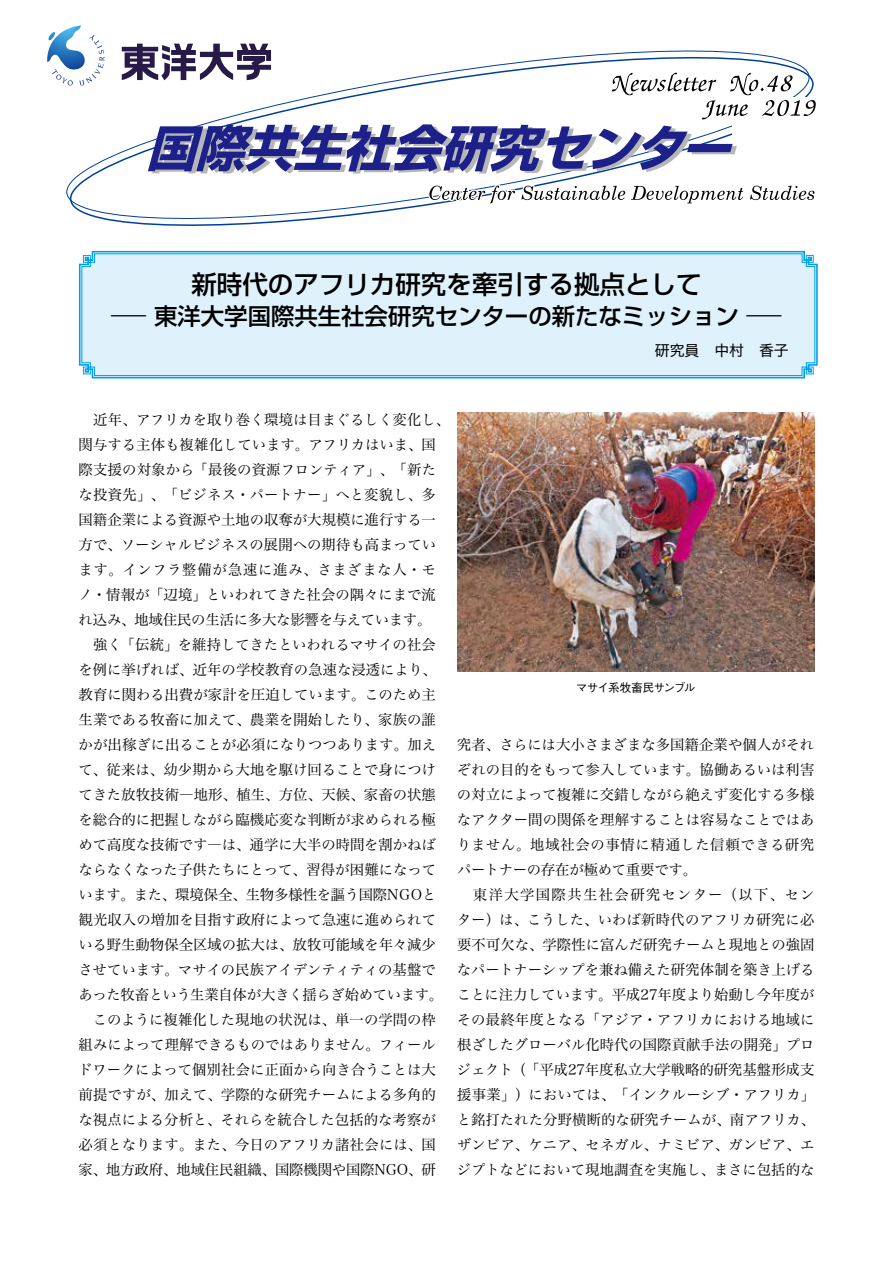
<style>
.page{position:relative;width:893px;height:1263px;background:#fff}
.page>*{position:absolute;margin:0;border:0;box-sizing:border-box;transform-origin:0 0}
.t1{font:500 25.5px "Shin Go Pr 6 N";color:#000}
.t2{font:500 23.4px "Shin Go Pr 6 N";color:#000}
.t3{font:14.85px "Hira Kaku Std N W4";color:#000}
.t4{font:14.4px/25px "Hiragino Serif Pr 6 N W3";color:#000}
.t5{font:500 11.7px "Gothic BBB Pr 6 N";letter-spacing:-.07em;color:#000}
.s1{font-size:16.35px}
</style>
<div class="page">
<svg style="left:69px;top:47px;width:226px;height:179px"></svg>
<svg style="left:47px;top:25px;width:58px;height:61px"></svg>
<svg style="left:122px;top:44px;width:694px;height:177px"></svg>
<svg style="left:78px;top:250px;width:740px;height:129px;background:#75cbf2"></svg>
<div style="left:81px;top:253px;width:734px;height:123px;background:#dff2fc"></div>
<img style="left:457px;top:412px;width:357px;height:260px">
<h1 class="t1" style="left:191px;top:263px;width:512px">新時代のアフリカ研究を牽引する拠点として</h1>
<h2 class="t2" style="left:111px;top:297px;width:672px"><span class="s1">―</span> 東洋大学国際共生社会研究センターの新たなミッション <span class="s1">―</span></h2>
<p class="t3" style="left:655px;top:340px;width:135px">研究員　中村　香子</p>
<p class="t4" style="left:78px;top:406px;width:373px">　近年、アフリカを取り巻く環境は目まぐるしく変化し、関与する主体も複雑化しています。アフリカはいま、国際支援の対象から「最後の資源フロンティア」、「新たな投資先」、「ビジネス・パートナー」へと変貌し、多国籍企業による資源や土地の収奪が大規模に進行する一方で、ソーシャルビジネスの展開への期待も高まっています。インフラ整備が急速に進み、さまざまな人・モノ・情報が「辺境」といわれてきた社会の隅々にまで流れ込み、地域住民の生活に多大な影響を与えています。<br>　強く「伝統」を維持してきたといわれるマサイの社会を例に挙げれば、近年の学校教育の急速な浸透により、教育に関わる出費が家計を圧迫しています。このため主生業である牧畜に加えて、農業を開始したり、家族の誰かが出稼ぎに出ることが必須になりつつあります。加えて、従来は、幼少期から大地を駆け回ることで身につけてきた放牧技術―地形、植生、方位、天候、家畜の状態を総合的に把握しながら臨機応変な判断が求められる極めて高度な技術です―は、通学に大半の時間を割かねばならなくなった子供たちにとって、習得が困難になっています。また、環境保全、生物多様性を謳う国際NGOと観光収入の増加を目指す政府によって急速に進められている野生動物保全区域の拡大は、放牧可能域を年々減少させています。マサイの民族アイデンティティの基盤であった牧畜という生業自体が大きく揺らぎ始めています。　このように複雑化した現地の状況は、単一の学問の枠組みによって理解できるものではありません。フィールドワークによって個別社会に正面から向き合うことは大前提ですが、加えて、学際的な研究チームによる多角的な視点による分析と、それらを統合した包括的な考察が必須となります。また、今日のアフリカ諸社会には、国家、地方政府、地域住民組織、国際機関や国際NGO、研</p>
<p class="t5" style="left:576px;top:678px;width:121px">マサイ系牧畜民サンブル</p>
<p class="t4" style="left:457px;top:731px;width:360px">究者、さらには大小さまざまな多国籍企業や個人がそれぞれの目的をもって参入しています。協働あるいは利害の対立によって複雑に交錯しながら絶えず変化する多様なアクター間の関係を理解することは容易なことではありません。地域社会の事情に精通した信頼できる研究パートナーの存在が極めて重要です。<br>　東洋大学国際共生社会研究センター（以下、センター）は、こうした、いわば新時代のアフリカ研究に必要不可欠な、学際性に富んだ研究チームと現地との強固なパートナーシップを兼ね備えた研究体制を築き上げることに注力しています。平成27年度より始動し今年度がその最終年度となる「アジア・アフリカにおける地域に根ざしたグローバル化時代の国際貢献手法の開発」プロジェクト（「平成27年度私立大学戦略的研究基盤形成支援事業」）においては、「インクルーシブ・アフリカ」と銘打たれた分野横断的な研究チームが、南アフリカ、ザンビア、ケニア、セネガル、ナミビア、ガンビア、エジプトなどにおいて現地調査を実施し、まさに包括的な</p>
</div>
